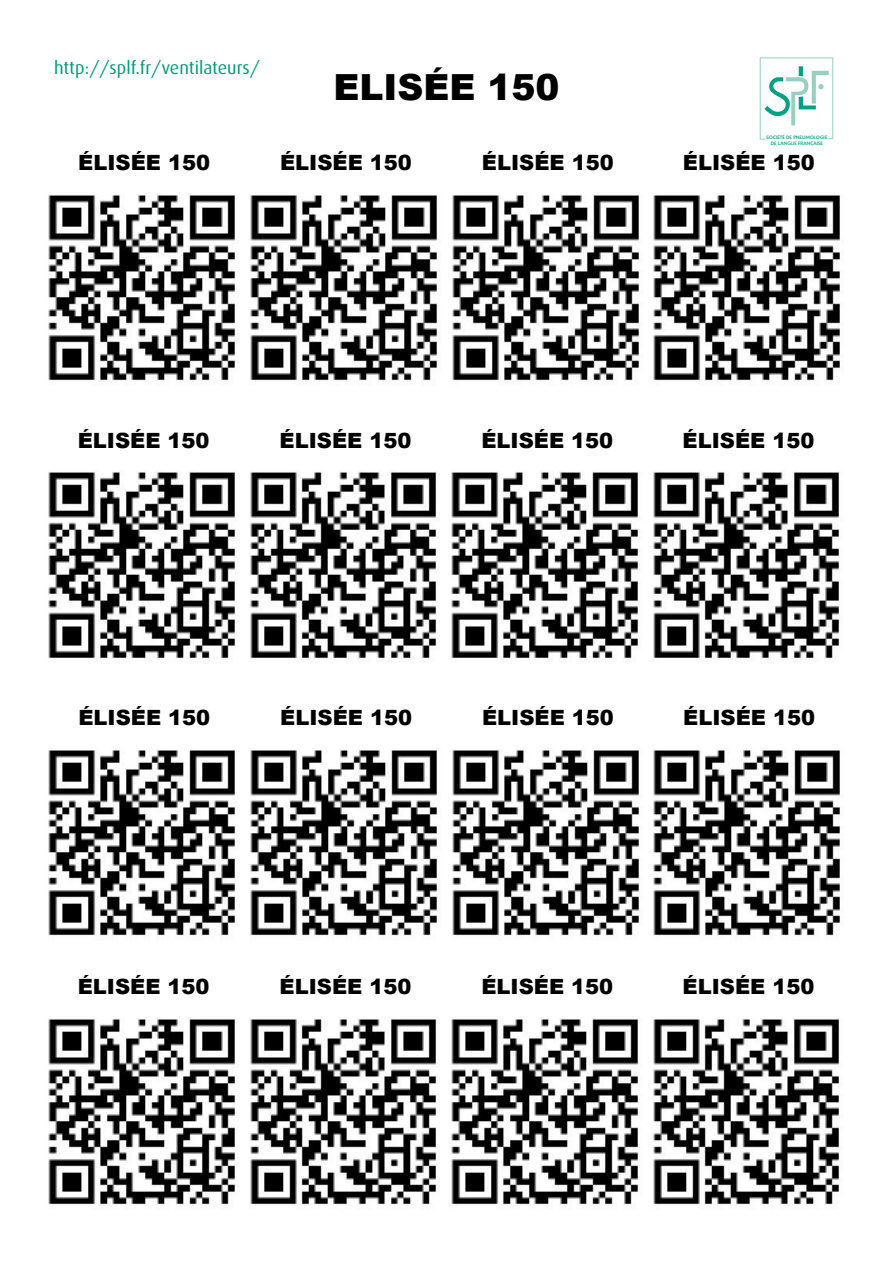
<style>
.page{position:relative;width:893px;height:1263px;background:#fff}
.page>*{position:absolute;margin:0;border:0;box-sizing:border-box;transform-origin:0 0}
.t1{font:900 36px "Arial";color:#000}
.t2{font:900 21px "Arial";color:#000}
.t3{font:18px "Dax";color:#00997a}
.t4{font:4.8px/6.3px "Delta";letter-spacing:.02em;color:#00a083;text-align:center}
</style>
<div class="page">
<svg style="left:760px;top:57px;width:73px;height:83px"></svg>
<img style="left:48px;top:194px;width:187px;height:187px">
<img style="left:250px;top:194px;width:187px;height:187px">
<img style="left:452px;top:194px;width:187px;height:187px">
<img style="left:653px;top:194px;width:187px;height:187px">
<img style="left:48px;top:471px;width:187px;height:188px">
<img style="left:250px;top:471px;width:187px;height:188px">
<img style="left:451px;top:471px;width:187px;height:188px">
<img style="left:653px;top:471px;width:187px;height:188px">
<img style="left:48px;top:749px;width:187px;height:187px">
<img style="left:250px;top:749px;width:187px;height:187px">
<img style="left:452px;top:749px;width:187px;height:187px">
<img style="left:653px;top:749px;width:187px;height:187px">
<img style="left:48px;top:1018px;width:187px;height:187px">
<img style="left:250px;top:1018px;width:187px;height:187px">
<img style="left:451px;top:1018px;width:187px;height:187px">
<img style="left:653px;top:1018px;width:187px;height:187px">
<p class="t3" style="left:54px;top:58px;width:207px">http://splf.fr/ventilateurs/</p>
<p class="t1" style="left:333px;top:61px;width:228px">ELISÉE 150</p>
<p class="t4" style="left:766px;top:134px;width:62px">SOCIÉTÉ DE PNEUMOLOGIE<br>DE LANGUE FRANÇAISE</p>
<p class="t2" style="left:78px;top:147px;width:133px">ÉLISÉE 150</p>
<p class="t2" style="left:280px;top:147px;width:133px">ÉLISÉE 150</p>
<p class="t2" style="left:482px;top:147px;width:133px">ÉLISÉE 150</p>
<p class="t2" style="left:683px;top:147px;width:133px">ÉLISÉE 150</p>
<p class="t2" style="left:78px;top:425px;width:133px">ÉLISÉE 150</p>
<p class="t2" style="left:280px;top:425px;width:133px">ÉLISÉE 150</p>
<p class="t2" style="left:481px;top:425px;width:133px">ÉLISÉE 150</p>
<p class="t2" style="left:682px;top:425px;width:133px">ÉLISÉE 150</p>
<p class="t2" style="left:78px;top:702px;width:133px">ÉLISÉE 150</p>
<p class="t2" style="left:280px;top:702px;width:133px">ÉLISÉE 150</p>
<p class="t2" style="left:482px;top:702px;width:133px">ÉLISÉE 150</p>
<p class="t2" style="left:683px;top:702px;width:133px">ÉLISÉE 150</p>
<p class="t2" style="left:78px;top:971px;width:133px">ÉLISÉE 150</p>
<p class="t2" style="left:280px;top:971px;width:133px">ÉLISÉE 150</p>
<p class="t2" style="left:481px;top:971px;width:133px">ÉLISÉE 150</p>
<p class="t2" style="left:682px;top:971px;width:133px">ÉLISÉE 150</p>
</div>
